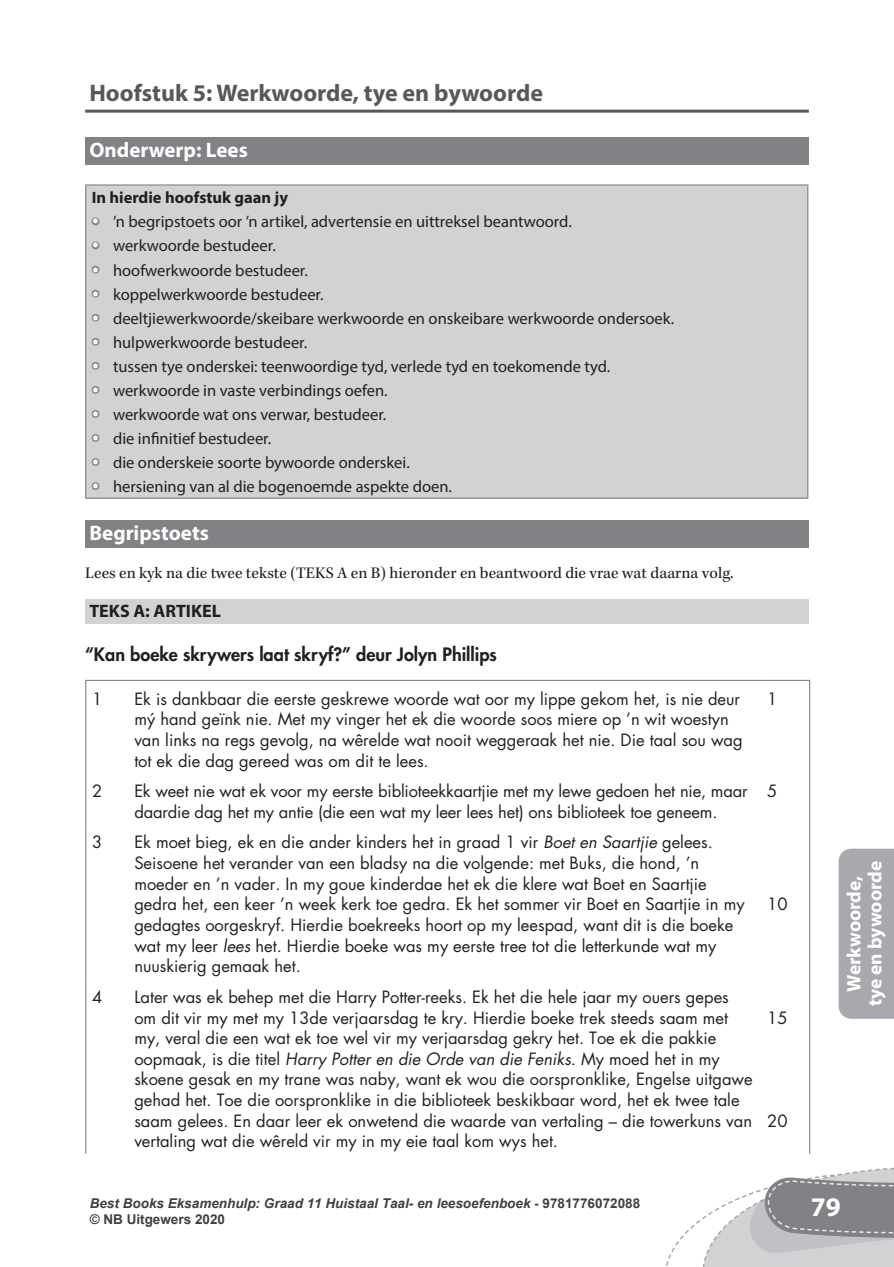
<style>
.page{position:relative;width:894px;height:1267px;background:#fff}
.page>*{position:absolute;margin:0;border:0;box-sizing:border-box;transform-origin:0 0}
.t1{font:700 27px "Myriad Pro";color:#fff}
.t2{font:700 24px "Myriad Pro";color:#57585a}
.t3{font:700 21px "Myriad Pro";color:#fff}
.t4{font:700 19.5px/21px "Myriad Pro";color:#fff;text-align:center}
.t5{font:800 18px "Futura Std";color:#231f20}
.t6{font:700 18px "Myriad Pro";color:#231f20}
.t7{font:16.5px/20.7px "Futura Std";color:#231f20}
.t8{font:16.5px "Myriad Pro";color:#231f20}
.t9{font:16.5px "Kepler Std";color:#231f20}
.t10{font:700 16.5px "Myriad Pro";color:#231f20}
.t11{font:italic 700 13.5px/16.2px "Arial";color:#404040}
.s1{color:#808285}
.s2{font-style:italic}
.s3{font-style:normal}
</style>
<div class="page">
<div style="left:838px;top:848px;width:55px;height:171px;background:#a8a9ad"></div>
<hr style="left:85px;top:110px;width:723px;height:3px;background:#57585a">
<div style="left:85px;top:137px;width:723px;height:27px;background:#808285"></div>
<div style="left:85px;top:520px;width:723px;height:27px;background:#808285"></div>
<div style="left:85px;top:599px;width:723px;height:25px;background:#d1d2d4"></div>
<div style="left:86px;top:185px;width:721px;height:313px;background:#d1d2d4"></div>
<hr style="left:85px;top:184px;width:723px;height:2px;background:#808285">
<hr style="left:85px;top:186px;width:1px;height:311px;background:#808285">
<hr style="left:806px;top:186px;width:2px;height:311px;background:#808285">
<hr style="left:85px;top:497px;width:723px;height:2px;background:#808285">
<hr style="left:85px;top:680px;width:43px;height:1px;background:#808285">
<hr style="left:85px;top:681px;width:1px;height:92px;background:#808285">
<hr style="left:128px;top:680px;width:632px;height:1px;background:#808285">
<hr style="left:760px;top:680px;width:49px;height:1px;background:#808285">
<hr style="left:808px;top:681px;width:1px;height:92px;background:#808285">
<hr style="left:85px;top:773px;width:1px;height:51px;background:#808285">
<hr style="left:808px;top:773px;width:1px;height:51px;background:#808285">
<hr style="left:85px;top:824px;width:1px;height:154px;background:#808285">
<hr style="left:808px;top:824px;width:1px;height:154px;background:#808285">
<hr style="left:85px;top:978px;width:1px;height:175px;background:#808285">
<hr style="left:808px;top:978px;width:1px;height:175px;background:#808285">
<svg style="left:666px;top:1167px;width:228px;height:100px"></svg>
<h2 class="t2" style="left:89px;top:77px;width:455px">Hoofstuk 5: Werkwoorde, tye en bywoorde</h2>
<p class="t3" style="left:89px;top:136px;width:160px">Onderwerp: Lees</p>
<p class="t10" style="left:92px;top:187px;width:198px">In hierdie hoofstuk gaan jy</p>
<p class="t8" style="left:92px;top:212px;width:481px"><span class="s1">•</span> ’n begripstoets oor ’n artikel, advertensie en uittreksel beantwoord.</p>
<p class="t8" style="left:92px;top:236px;width:185px"><span class="s1">•</span> werkwoorde bestudeer.</p>
<p class="t8" style="left:92px;top:260px;width:217px"><span class="s1">•</span> hoofwerkwoorde bestudeer.</p>
<p class="t8" style="left:92px;top:284px;width:233px"><span class="s1">•</span> koppelwerkwoorde bestudeer.</p>
<p class="t8" style="left:92px;top:308px;width:583px"><span class="s1">•</span> deeltjiewerkwoorde/skeibare werkwoorde en onskeibare werkwoorde ondersoek.</p>
<p class="t8" style="left:92px;top:332px;width:217px"><span class="s1">•</span> hulpwerkwoorde bestudeer.</p>
<p class="t8" style="left:92px;top:356px;width:520px"><span class="s1">•</span> tussen tye onderskei: teenwoordige tyd, verlede tyd en toekomende tyd.</p>
<p class="t8" style="left:92px;top:380px;width:297px"><span class="s1">•</span> werkwoorde in vaste verbindings oefen.</p>
<p class="t8" style="left:92px;top:404px;width:296px"><span class="s1">•</span> werkwoorde wat ons verwar, bestudeer.</p>
<p class="t8" style="left:92px;top:428px;width:181px"><span class="s1">•</span> die infinitief bestudeer.</p>
<p class="t8" style="left:92px;top:452px;width:319px"><span class="s1">•</span> die onderskeie soorte bywoorde onderskei.</p>
<p class="t8" style="left:92px;top:476px;width:361px"><span class="s1">•</span> hersiening van al die bogenoemde aspekte doen.</p>
<p class="t3" style="left:89px;top:519px;width:121px">Begripstoets</p>
<p class="t9" style="left:85px;top:563px;width:649px">Lees en kyk na die twee tekste (TEKS A en B) hieronder en beantwoord die vrae wat daarna volg.</p>
<p class="t6" style="left:89px;top:599px;width:133px">TEKS A: ARTIKEL</p>
<p class="t5" style="left:85px;top:643px;width:413px">“Kan boeke skrywers laat skryf?” deur Jolyn Phillips</p>
<p class="t7" style="left:92px;top:688px;width:12px">1</p>
<p class="t7" style="left:134px;top:688px;width:609px">Ek is dankbaar die eerste geskrewe woorde wat oor my lippe gekom het, is nie deur mý hand geïnk nie. Met my vinger het ek die woorde soos miere op ’n wit woestyn van links na regs gevolg, na wêrelde wat nooit weggeraak het nie. Die taal sou wag tot ek die dag gereed was om dit te lees.</p>
<p class="t7" style="left:767px;top:688px;width:12px">1</p>
<p class="t7" style="left:92px;top:781px;width:12px">2</p>
<p class="t7" style="left:134px;top:781px;width:614px">Ek weet nie wat ek voor my eerste biblioteekkaartjie met my lewe gedoen het nie, maar daardie dag het my antie (die een wat my leer lees het) ons biblioteek toe geneem.</p>
<p class="t7" style="left:767px;top:781px;width:12px">5</p>
<p class="t7" style="left:92px;top:832px;width:12px">3</p>
<p class="t7" style="left:134px;top:832px;width:611px">Ek moet bieg, ek en die ander kinders het in graad 1 vir <span class="s2">Boet en Saartjie</span> gelees.<br>Seisoene het verander van een bladsy na die volgende: met Buks, die hond, ’n moeder en ’n vader. In my goue kinderdae het ek die klere wat Boet en Saartjie gedra het, een keer ’n week kerk toe gedra. Ek het sommer vir Boet en Saartjie in my gedagtes oorgeskryf. Hierdie boekreeks hoort op my leespad, want dit is die boeke wat my leer <span class="s2">lees</span> het. Hierdie boeke was my eerste tree tot die letterkunde wat my nuuskierig gemaak het.</p>
<p class="t7" style="left:767px;top:894px;width:22px">10</p>
<p class="t7" style="left:92px;top:986px;width:12px">4</p>
<p class="t7" style="left:134px;top:986px;width:619px">Later was ek behep met die Harry Potter-reeks. Ek het die hele jaar my ouers gepes om dit vir my met my 13de verjaarsdag te kry. Hierdie boeke trek steeds saam met my, veral die een wat ek toe wel vir my verjaarsdag gekry het. Toe ek die pakkie oopmaak, is die titel <span class="s2">Harry Potter en die Orde van die Feniks</span>. My moed het in my skoene gesak en my trane was naby, want ek wou die oorspronklike, Engelse uitgawe gehad het. Toe die oorspronklike in die biblioteek beskikbaar word, het ek twee tale saam gelees. En daar leer ek onwetend die waarde van vertaling – die towerkuns van vertaling wat die wêreld vir my in my eie taal kom wys het.</p>
<p class="t7" style="left:767px;top:1007px;width:22px">15</p>
<p class="t7" style="left:767px;top:1110px;width:22px">20</p>
<p class="t11" style="left:90px;top:1195px;width:551px">Best Books Eksamenhulp: Graad 11 Huistaal Taal- en leesoefenboek <span class="s3">- 9781776072088 © NB Uitgewers 2020</span></p>
<p class="t4" style="left:842px;top:1006px;width:147px;rotate:-90deg">Werkwoorde, tye en bywoorde</p>
<h1 class="t1" style="left:810px;top:1189px;width:31px">79</h1>
</div>
